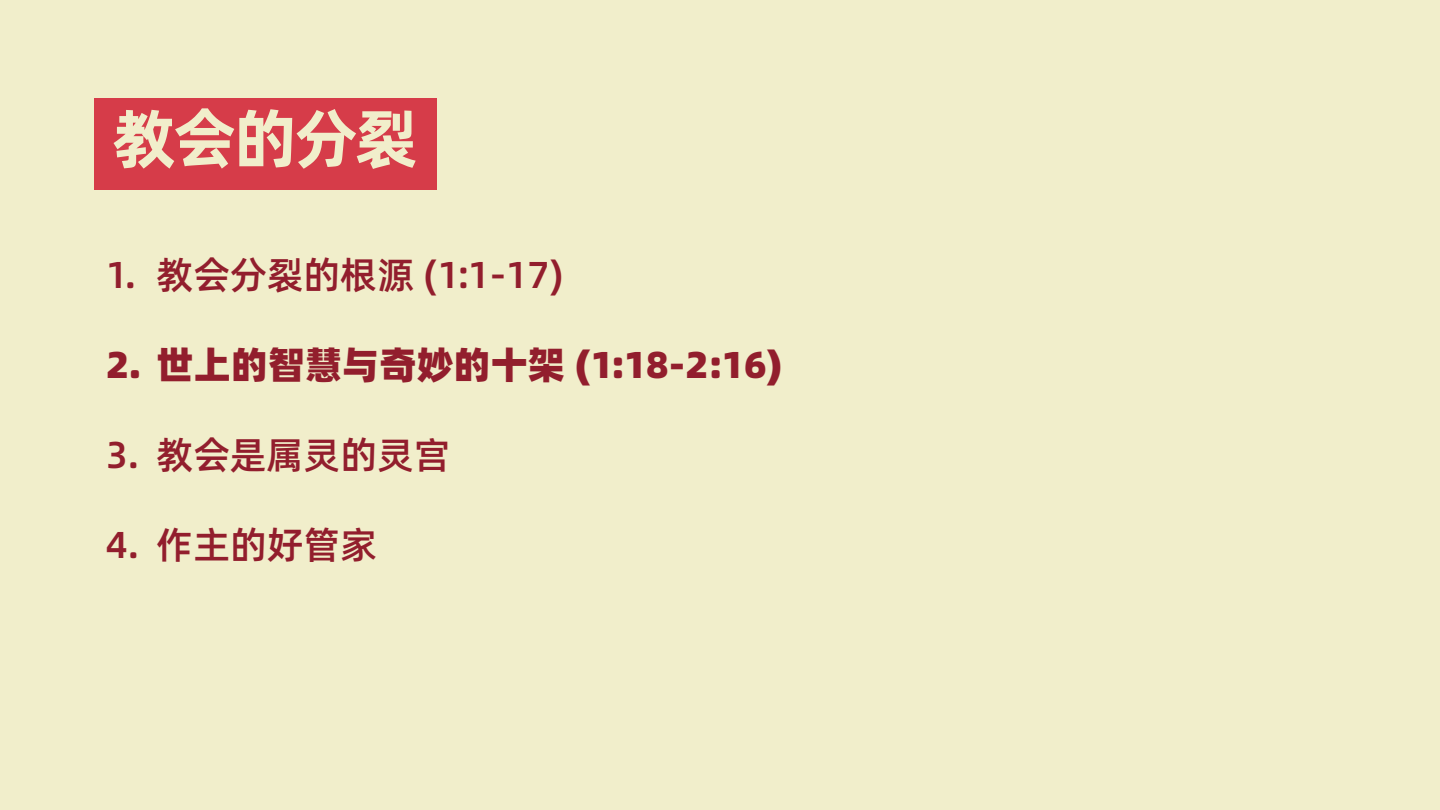
<style>
.page{position:relative;width:1440px;height:810px;background:#f1eecb}
.page>*{position:absolute;margin:0;border:0;box-sizing:border-box;transform-origin:0 0}
.t1{font:700 64.5px "Alibaba Pu Hui Ti";letter-spacing:-.045em;color:#f1eecb}
.t2{font:500 37.5px "Alibaba Pu Hui Ti";color:#921e2d}
.t3{font:800 37.5px "Alibaba Pu Hui Ti";color:#921e2d}
</style>
<div class="page">
<div style="left:94px;top:98px;width:343px;height:92px;background:#d63c49"></div>
<h1 class="t1" style="left:113px;top:88px;width:307px">教会的分裂</h1>
<p class="t2" style="left:106px;top:246px;width:32px">1.</p>
<p class="t2" style="left:157px;top:246px;width:409px">教会分裂的根源 (1:1-17)</p>
<p class="t3" style="left:106px;top:334px;width:678px">2. 世上的智慧与奇妙的十架 (1:18-2:16)</p>
<p class="t2" style="left:106px;top:426px;width:35px">3.</p>
<p class="t2" style="left:157px;top:426px;width:295px">教会是属灵的灵宫</p>
<p class="t2" style="left:106px;top:516px;width:35px">4.</p>
<p class="t2" style="left:157px;top:516px;width:222px">作主的好管家</p>
</div>
